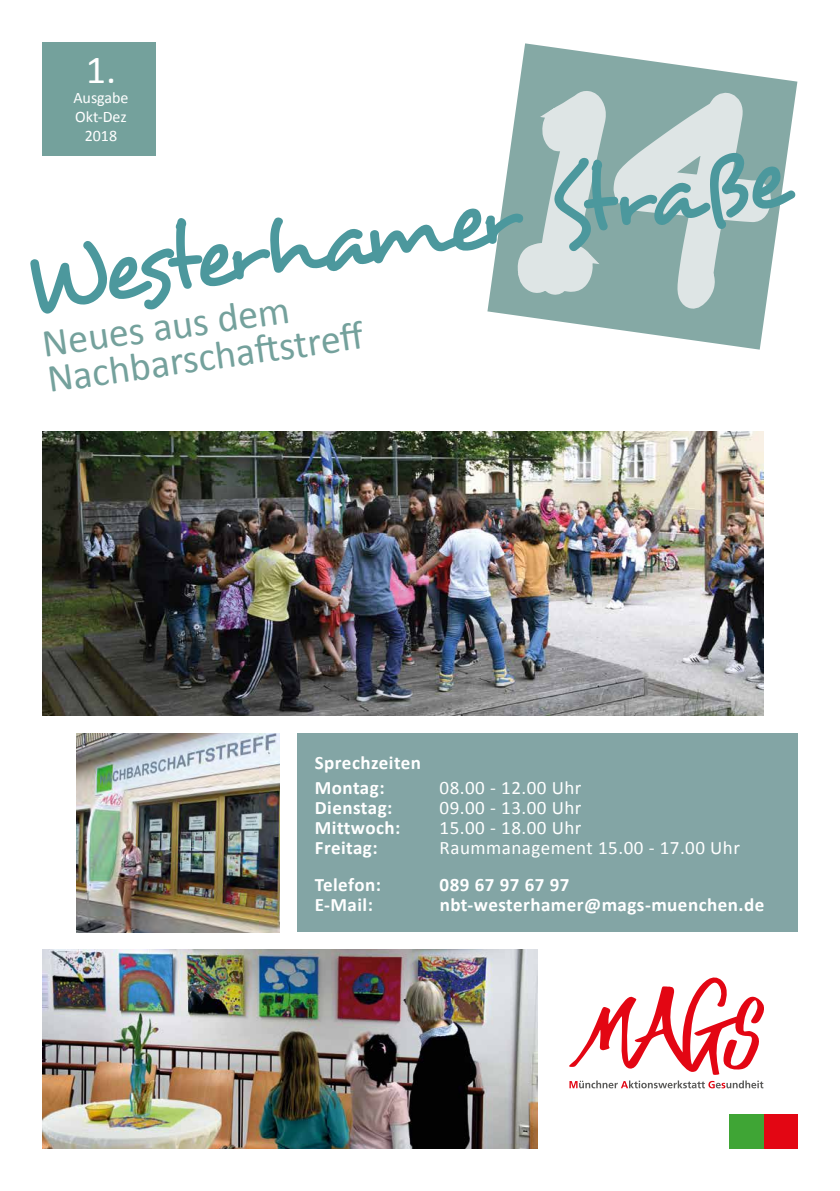
<style>
.page{position:relative;width:840px;height:1191px;background:#fff}
.page>*{position:absolute;margin:0;border:0;box-sizing:border-box;transform-origin:0 0}
.t1{font:94px "Desyrel";color:#4c989d}
.t2{font:40px/36px "Calibri";color:#74a19c}
.t3{font:40px "Calibri";color:#fff}
.t4{font:700 19px/25.6px "Calibri";letter-spacing:.025em;color:#fff}
.t5{font:19px "Calibri";letter-spacing:.025em;color:#fff}
.t6{font:16px/19.2px "Calibri";color:#fff;text-align:center}
</style>
<div class="page">
<svg style="left:487px;top:43px;width:310px;height:307px"></svg>
<svg style="left:506px;top:85px;width:109px;height:265px"></svg>
<svg style="left:604px;top:83px;width:176px;height:229px"></svg>
<div style="left:43px;top:43px;width:113px;height:113px;background:#74a19c"></div>
<img style="left:43px;top:432px;width:720px;height:283px">
<img style="left:43px;top:950px;width:493px;height:198px">
<div style="left:297px;top:733px;width:500px;height:199px;background:#83a5a5"></div>
<img style="left:77px;top:733px;width:203px;height:199px">
<svg style="left:569px;top:977px;width:194px;height:111px"></svg>
<div style="left:763px;top:1114px;width:34px;height:34px;background:#e30613"></div>
<div style="left:729px;top:1114px;width:34px;height:34px;background:#3fa535"></div>
<svg style="left:521px;top:86px;width:256px;height:224px;background:#9db9b6"></svg>
<h2 class="t3" style="left:86px;top:45px;width:32px">1.</h2>
<p class="t6" style="left:73px;top:88px;width:57px">Ausgabe<br>Okt-Dez<br>2018</p>
<h1 class="t1" style="left:14px;top:225px;width:773px;rotate:-8deg">Westerhamer Straße</h1>
<h2 class="t2" style="left:40px;top:326px;width:309px;rotate:-8deg">Neues aus dem<br>Nachbarschaft streff</h2>
<p class="t4" style="left:314px;top:749px;width:108px">Sprechzeiten<br>Montag:</p>
<p class="t5" style="left:439px;top:776px;width:143px">08.00 - 12.00 Uhr</p>
<p class="t4" style="left:314px;top:795px;width:79px">Dienstag:</p>
<p class="t5" style="left:439px;top:796px;width:143px">09.00 - 13.00 Uhr</p>
<p class="t4" style="left:314px;top:815px;width:87px">Mittwoch:</p>
<p class="t5" style="left:439px;top:816px;width:143px">15.00 - 18.00 Uhr</p>
<p class="t4" style="left:314px;top:835px;width:64px">Freitag:</p>
<p class="t5" style="left:439px;top:836px;width:302px">Raummanagement 15.00 - 17.00 Uhr</p>
<p class="t4" style="left:314px;top:872px;width:68px">Telefon:</p>
<p class="t4" style="left:439px;top:872px;width:131px">089 67 97 67 97</p>
<p class="t4" style="left:314px;top:892px;width:60px">E-Mail:</p>
<p class="t4" style="left:439px;top:892px;width:326px">nbt-westerhamer@mags-muenchen.de</p>
</div>
